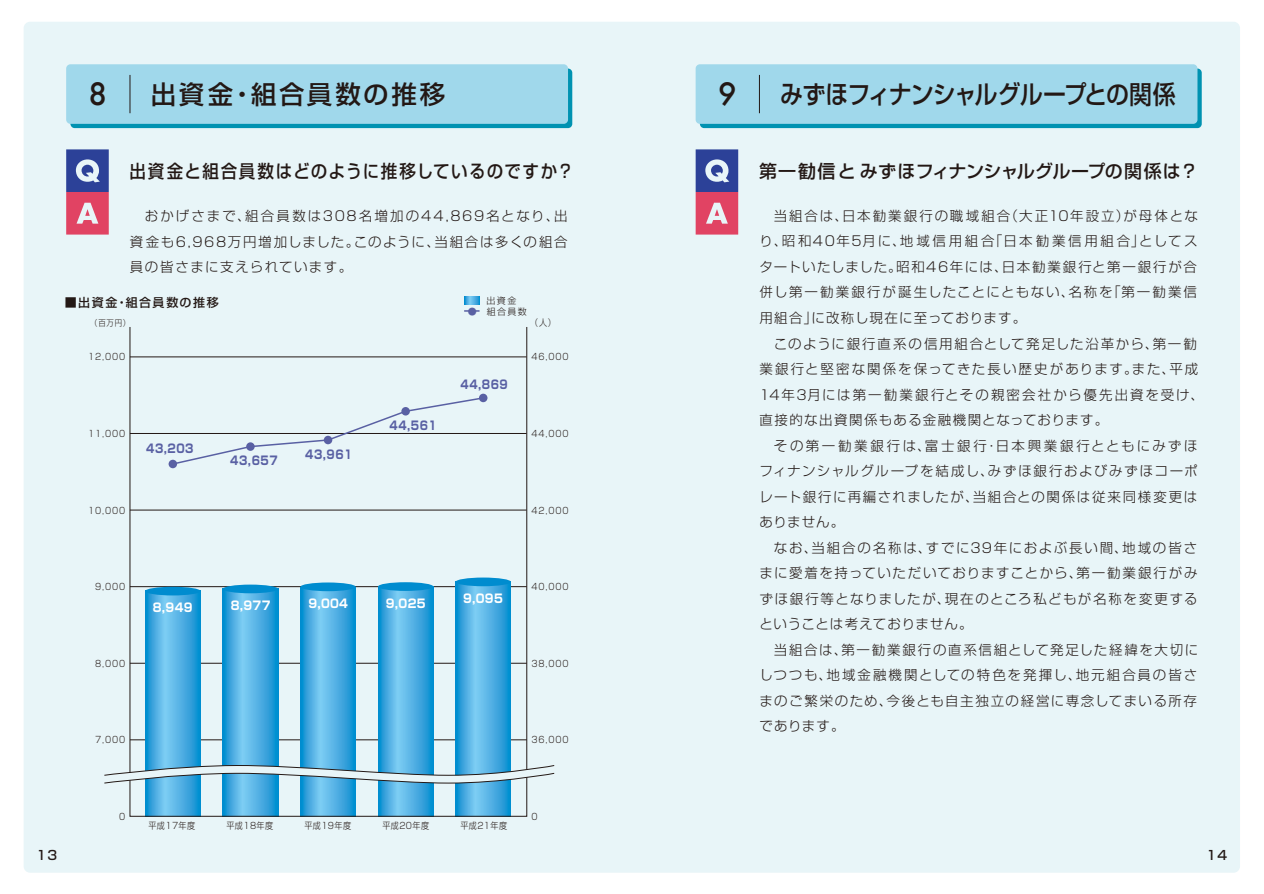
<style>
.page{position:relative;width:1264px;height:894px;background:#fff}
.page>*{position:absolute;margin:0;border:0;box-sizing:border-box;transform-origin:0 0}
.t1{font:500 30px "Futura";color:#231815}
.t2{font:500 25.5px "Shin Go Pro";letter-spacing:-.045em;color:#231815;scale:.9 1}
.t3{font:500 25.5px "Shin Go Pro";letter-spacing:.105em;color:#231815}
.t4{font:500 18px "Shin Go Pro";letter-spacing:.085em;color:#231815;scale:.92 1}
.t5{font:500 18px "Shin Go Pro";letter-spacing:.025em;color:#231815}
.t6{font:300 13.5px/25.5px "Shin Go Pro";letter-spacing:.115em;color:#231815;text-align:justify}
.t7{font:500 12.75px "Shin Go Pro";color:#231815}
.t8{font:700 12px "Shin Go Pro";letter-spacing:.05em;color:#5960a3;scale:.85 1}
.t9{font:700 12px "Shin Go Pro";letter-spacing:.025em;color:#fff;scale:.9 1}
.t10{font:500 12px "Shin Go Pro";letter-spacing:.125em;color:#231815}
.t11{font:300 9px "Shin Go Pro";letter-spacing:.1em;color:#231815;scale:.9 1}
.t12{font:300 9px "Shin Go Pro";letter-spacing:.1em;color:#231815}
.t13{font:300 8.25px "Shin Go Pro";color:#231815;scale:.9 1}
.s1{color:#5960a3}
</style>
<div class="page">
<div style="left:24px;top:22px;width:1216px;height:850px;background:#e8f5f8;border-radius:6px"></div>
<svg style="left:66px;top:149px;width:43px;height:85px;background:#986092"></svg>
<svg style="left:695px;top:149px;width:43px;height:85px;background:#996192"></svg>
<div style="left:70px;top:68px;width:502px;height:60px;background:#0092b1;border-radius:4px"></div>
<div style="left:66px;top:64px;width:502px;height:60px;background:#a0d8eb;border-radius:4px"></div>
<hr style="left:130px;top:739px;width:397px;height:1px;background:#231815">
<hr style="left:130px;top:663px;width:397px;height:1px;background:#231815">
<hr style="left:130px;top:586px;width:397px;height:1px;background:#231815">
<hr style="left:130px;top:509px;width:396px;height:1px;background:#231815">
<hr style="left:130px;top:433px;width:396px;height:1px;background:#231815">
<hr style="left:130px;top:356px;width:396px;height:1px;background:#231815">
<div style="left:169px;top:459px;width:8px;height:9px;background:#5960a3;border-radius:50%"></div>
<svg style="left:145px;top:591px;width:55px;height:223px;background:#46ace1"></svg>
<div style="left:145px;top:586px;width:55px;height:9px;background:#008ccf;border-radius:50%"></div>
<svg style="left:223px;top:589px;width:55px;height:225px;background:#46ace1"></svg>
<div style="left:223px;top:584px;width:55px;height:9px;background:#008ccf;border-radius:50%"></div>
<svg style="left:300px;top:587px;width:56px;height:227px;background:#45abe1"></svg>
<div style="left:300px;top:582px;width:56px;height:9px;background:#008ccf;border-radius:50%"></div>
<svg style="left:479px;top:393px;width:8px;height:9px"></svg>
<svg style="left:455px;top:582px;width:56px;height:232px;background:#45abe1"></svg>
<div style="left:455px;top:577px;width:56px;height:9px;background:#008ccf;border-radius:50%"></div>
<svg style="left:378px;top:587px;width:55px;height:227px;background:#46ace1"></svg>
<div style="left:378px;top:582px;width:55px;height:9px;background:#008ccf;border-radius:50%"></div>
<svg style="left:464px;top:310px;width:15px;height:1px"></svg>
<svg style="left:464px;top:296px;width:16px;height:8px"></svg>
<svg style="left:104px;top:764px;width:451px;height:19px"></svg>
<hr style="left:130px;top:75px;width:1px;height:38px;background:#231815">
<svg style="left:171px;top:396px;width:314px;height:68px"></svg>
<div style="left:700px;top:68px;width:501px;height:60px;background:#0092b1;border-radius:4px"></div>
<div style="left:695px;top:64px;width:502px;height:60px;background:#a0d8eb;border-radius:4px"></div>
<hr style="left:759px;top:75px;width:1px;height:38px;background:#231815">
<h1 class="t1" style="left:89px;top:74px;width:20px">8</h1>
<h2 class="t3" style="left:151px;top:73px;width:296px">出資金・組合員数の推移</h2>
<h3 class="t4" style="left:130px;top:156px;width:484px">出資金と組合員数はどのように推移しているのですか？</h3>
<p class="t6" style="left:130px;top:201px;width:439px">　おかげさまで、組合員数は308名増加の44,869名となり、出資金も6,968万円増加しました。このように、当組合は多くの組合員の皆さまに支えられています。</p>
<p class="t10" style="left:65px;top:292px;width:155px">■出資金・組合員数の推移</p>
<p class="t12" style="left:486px;top:293px;width:31px">出資金</p>
<p class="t12" style="left:468px;top:304px;width:60px"><span class="s1">●</span> 組合員数</p>
<p class="t13" style="left:90px;top:316px;width:46px">（百万円）</p>
<p class="t11" style="left:530px;top:315px;width:30px">（人）</p>
<p class="t11" style="left:88px;top:349px;width:42px">12,000</p>
<p class="t11" style="left:532px;top:349px;width:42px">46,000</p>
<p class="t8" style="left:460px;top:375px;width:57px">44,869</p>
<p class="t11" style="left:88px;top:426px;width:42px">11,000</p>
<p class="t8" style="left:390px;top:416px;width:57px">44,561</p>
<p class="t11" style="left:532px;top:426px;width:42px">44,000</p>
<p class="t8" style="left:146px;top:439px;width:57px">43,203</p>
<p class="t8" style="left:230px;top:451px;width:57px">43,657</p>
<p class="t8" style="left:305px;top:444px;width:57px">43,961</p>
<p class="t11" style="left:88px;top:502px;width:42px">10,000</p>
<p class="t11" style="left:532px;top:502px;width:42px">42,000</p>
<p class="t11" style="left:95px;top:579px;width:35px">9,000</p>
<p class="t11" style="left:532px;top:579px;width:42px">40,000</p>
<p class="t9" style="left:153px;top:598px;width:46px">8,949</p>
<p class="t9" style="left:231px;top:596px;width:46px">8,977</p>
<p class="t9" style="left:308px;top:594px;width:46px">9,004</p>
<p class="t9" style="left:386px;top:593px;width:46px">9,025</p>
<p class="t9" style="left:463px;top:589px;width:46px">9,095</p>
<p class="t11" style="left:95px;top:656px;width:35px">8,000</p>
<p class="t11" style="left:532px;top:656px;width:42px">38,000</p>
<p class="t11" style="left:95px;top:732px;width:35px">7,000</p>
<p class="t11" style="left:532px;top:732px;width:42px">36,000</p>
<p class="t11" style="left:119px;top:809px;width:8px">0</p>
<p class="t11" style="left:148px;top:818px;width:53px">平成17年度</p>
<p class="t11" style="left:226px;top:818px;width:53px">平成18年度</p>
<p class="t11" style="left:304px;top:818px;width:53px">平成19年度</p>
<p class="t11" style="left:382px;top:818px;width:53px">平成20年度</p>
<p class="t11" style="left:460px;top:818px;width:53px">平成21年度</p>
<p class="t11" style="left:532px;top:809px;width:8px">0</p>
<h1 class="t1" style="left:718px;top:74px;width:20px">9</h1>
<h2 class="t2" style="left:780px;top:73px;width:441px">みずほフィナンシャルグループとの関係</h2>
<h3 class="t5" style="left:759px;top:156px;width:441px">第一勧信とみずほフィナンシャルグループの関係は？</h3>
<p class="t6" style="left:759px;top:201px;width:446px;text-align:left">　当組合は、日本勧業銀行の職域組合（大正10年設立）が母体となり、昭和40年5月に、地域信用組合「日本勧業信用組合」としてスタートいたしました。昭和46年には、日本勧業銀行と第一銀行が合併し第一勧業銀行が誕生したことにともない、名称を「第一勧業信用組合」に改称し現在に至っております。<br>　このように銀行直系の信用組合として発足した沿革から、第一勧業銀行と堅密な関係を保ってきた長い歴史があります。また、平成<br>14年3月には第一勧業銀行とその親密会社から優先出資を受け、直接的な出資関係もある金融機関となっております。<br>　その第一勧業銀行は、富士銀行・日本興業銀行とともにみずほフィナンシャルグループを結成し、みずほ銀行およびみずほコーポレート銀行に再編されましたが、当組合との関係は従来同様変更はありません。<br>　なお、当組合の名称は、すでに39年におよぶ長い間、地域の皆さまに愛着を持っていただいておりますことから、第一勧業銀行がみずほ銀行等となりましたが、現在のところ私どもが名称を変更するということは考えておりません。<br>　当組合は、第一勧業銀行の直系信組として発足した経緯を大切にしつつも、地域金融機関としての特色を発揮し、地元組合員の皆さまのご繁栄のため、今後とも自主独立の経営に専念してまいる所存であります。</p>
<p class="t7" style="left:36px;top:844px;width:22px">13</p>
<p class="t7" style="left:1206px;top:844px;width:22px">14</p>
</div>
